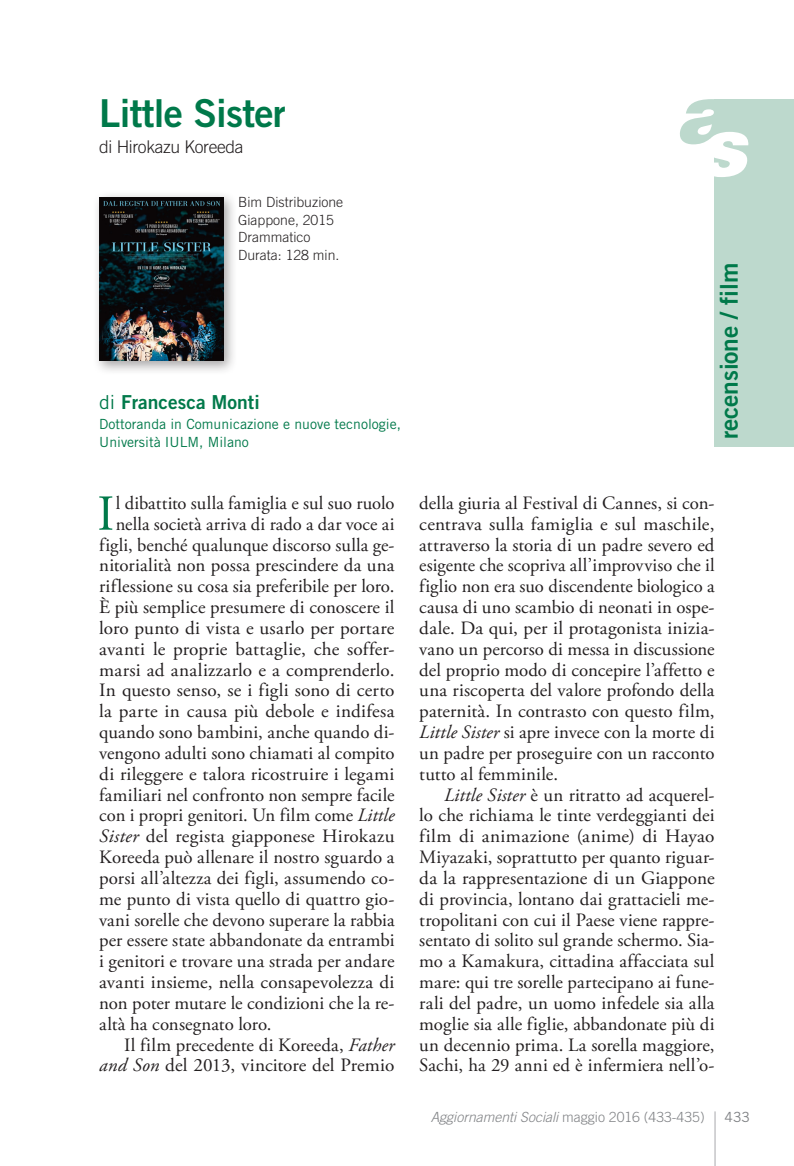
<style>
.page{position:relative;width:794px;height:1166px;background:#fff}
.page>*{position:absolute;margin:0;border:0;box-sizing:border-box;transform-origin:0 0}
._01_Capolettera_2_ri{font:50.23px "Adobe Garamond Pro";color:#00794a}
._07_Titolone_film{font:38.5px "Trade Gothic LT Std Bd 2";letter-spacing:-.02em;color:#00794a}
.t1{font:24.5px "Trade Gothic LT Std Bd 2";letter-spacing:-.005em;color:#00794a}
._05_Autore_recension{font:19.25px "Trade Gothic LT Std Bd 2";color:#00794a}
._01_TESTO_BUSSOLA{font:18.9px/20.8px "Adobe Garamond Pro";letter-spacing:.005em;color:#231f20;text-align:justify}
._01_Capolettera_2_ri-2{font:18.9px "Adobe Garamond Pro";letter-spacing:.005em;color:#231f20}
._06_Regista{font:300 17.5px "Trade Gothic LT Std";letter-spacing:-.02em;color:#231f20}
._05_Qualifica{font:14px/17.5px "Trade Gothic LT Std";color:#00794a}
._09_Dati{font:300 14px "Trade Gothic LT Std";color:#231f20}
.t2{font:italic 300 14px "Trade Gothic LT Std";color:#808285}
.t3{font:14px "Trade Gothic LT Std";color:#808285}
.s1{font-family:"Trade Gothic LT Std"}
.s2{font-style:italic}
.s3{font-style:normal}
</style>
<div class="page">
<hr style="left:714px;top:1111px;width:1px;height:55px;background:#a8a9ad">
<div style="left:714px;top:99px;width:80px;height:347px;background:#bdd9cd"></div>
<svg style="left:680px;top:99px;width:69px;height:78px"></svg>
<div style="left:92px;top:190px;width:146px;height:185px;background:#231f20;opacity:.4"></div>
<img style="left:99px;top:197px;width:124px;height:164px">
<p class="_07_Titolone_film" style="left:99px;top:89px;width:188px">Little Sister</p>
<p class="_06_Regista" style="left:99px;top:137px;width:146px">di Hirokazu Koreeda</p>
<p class="_09_Dati" style="left:238px;top:194px;width:106px">Bim Distribuzione</p>
<p class="_09_Dati" style="left:238px;top:212px;width:97px">Giappone, 2015</p>
<p class="_09_Dati" style="left:238px;top:229px;width:74px">Drammatico</p>
<p class="_09_Dati" style="left:238px;top:247px;width:103px">Durata: 128 min.</p>
<p class="_05_Autore_recension" style="left:99px;top:390px;width:162px"><span class="s1">di</span> Francesca Monti</p>
<p class="_05_Qualifica" style="left:99px;top:415px;width:303px">Dottoranda in Comunicazione e nuove tecnologie,<br>Università IULM, Milano</p>
<p class="_01_Capolettera_2_ri" style="left:97px;top:483px;width:18px">I</p>
<p class="_01_Capolettera_2_ri-2" style="left:116px;top:491px;width:280px">l dibattito sulla famiglia e sul suo ruolo</p>
<p class="_01_Capolettera_2_ri-2" style="left:116px;top:512px;width:280px">nella società arriva di rado a dar voce ai</p>
<p class="_01_Capolettera_2_ri-2" style="left:99px;top:533px;width:297px">figli, benché qualunque discorso sulla ge-</p>
<p class="_01_Capolettera_2_ri-2" style="left:99px;top:554px;width:297px">nitorialità non possa prescindere da una</p>
<p class="_01_Capolettera_2_ri-2" style="left:99px;top:575px;width:297px">riflessione su cosa sia preferibile per loro.</p>
<p class="_01_Capolettera_2_ri-2" style="left:99px;top:596px;width:297px">È più semplice presumere di conoscere il</p>
<p class="_01_Capolettera_2_ri-2" style="left:99px;top:616px;width:297px">loro punto di vista e usarlo per portare</p>
<p class="_01_Capolettera_2_ri-2" style="left:99px;top:637px;width:297px">avanti le proprie battaglie, che soffer-</p>
<p class="_01_Capolettera_2_ri-2" style="left:99px;top:658px;width:297px">marsi ad analizzarlo e a comprenderlo.</p>
<p class="_01_Capolettera_2_ri-2" style="left:99px;top:679px;width:297px">In questo senso, se i figli sono di certo</p>
<p class="_01_Capolettera_2_ri-2" style="left:99px;top:700px;width:297px">la parte in causa più debole e indifesa</p>
<p class="_01_Capolettera_2_ri-2" style="left:99px;top:721px;width:297px">quando sono bambini, anche quando di-</p>
<p class="_01_Capolettera_2_ri-2" style="left:99px;top:741px;width:297px">vengono adulti sono chiamati al compito</p>
<p class="_01_Capolettera_2_ri-2" style="left:99px;top:762px;width:297px">di rileggere e talora ricostruire i legami</p>
<p class="_01_Capolettera_2_ri-2" style="left:99px;top:783px;width:297px">familiari nel confronto non sempre facile</p>
<p class="_01_Capolettera_2_ri-2" style="left:99px;top:804px;width:297px">con i propri genitori. Un film come <span class="s2">Little</span></p>
<p class="_01_Capolettera_2_ri-2" style="left:99px;top:825px;width:297px"><span class="s2">Sister</span> del regista giapponese Hirokazu</p>
<p class="_01_Capolettera_2_ri-2" style="left:99px;top:846px;width:297px">Koreeda può allenare il nostro sguardo a</p>
<p class="_01_Capolettera_2_ri-2" style="left:99px;top:866px;width:297px">porsi all’altezza dei figli, assumendo co-</p>
<p class="_01_Capolettera_2_ri-2" style="left:99px;top:887px;width:297px">me punto di vista quello di quattro gio-</p>
<p class="_01_Capolettera_2_ri-2" style="left:99px;top:908px;width:297px">vani sorelle che devono superare la rabbia</p>
<p class="_01_Capolettera_2_ri-2" style="left:99px;top:929px;width:297px">per essere state abbandonate da entrambi</p>
<p class="_01_Capolettera_2_ri-2" style="left:99px;top:950px;width:297px">i genitori e trovare una strada per andare</p>
<p class="_01_Capolettera_2_ri-2" style="left:99px;top:971px;width:297px">avanti insieme, nella consapevolezza di</p>
<p class="_01_Capolettera_2_ri-2" style="left:99px;top:991px;width:297px">non poter mutare le condizioni che la re-</p>
<p class="_01_Capolettera_2_ri-2" style="left:99px;top:1012px;width:174px">altà ha consegnato loro.</p>
<p class="_01_TESTO_BUSSOLA" style="left:99px;top:1035px;width:297px;text-align:right">Il film precedente di Koreeda, <span class="s2">Father and Son</span> del 2013, vincitore del Premio</p>
<p class="t1" style="left:714px;top:439px;width:178px;rotate:-90deg">recensione / film</p>
<p class="_01_TESTO_BUSSOLA" style="left:419px;top:493px;width:297px">della giuria al Festival di Cannes, si con&shy;centrava sulla famiglia e sul maschile, attraverso la storia di un padre severo ed esigente che scopriva all’improvviso che il figlio non era suo discendente biologico a causa di uno scambio di neonati in ospe&shy;dale. Da qui, per il protagonista inizia&shy;vano un percorso di messa in discussione del proprio modo di concepire l’affetto e una riscoperta del valore profondo della paternità. In contrasto con questo film, <span class="s2">Little Sister</span> si apre invece con la morte di un padre per proseguire con un racconto tutto al femminile.</p>
<p class="_01_TESTO_BUSSOLA" style="left:419px;top:785px;width:297px;text-indent:25px"><span class="s2">Little Sister</span> è un ritratto ad acquerel&shy;lo che richiama le tinte verdeggianti dei film di animazione (anime) di Hayao Miyazaki, soprattutto per quanto riguar&shy;da la rappresentazione di un Giappone di provincia, lontano dai grattacieli me&shy;tropolitani con cui il Paese viene rappre&shy;sentato di solito sul grande schermo. Sia&shy;mo a Kamakura, cittadina affacciata sul mare: qui tre sorelle partecipano ai fune&shy;rali del padre, un uomo infedele sia alla moglie sia alle figlie, abbandonate più di un decennio prima. La sorella maggiore, Sachi, ha 29 anni ed è infermiera nell’o-</p>
<p class="t2" style="left:431px;top:1108px;width:275px">Aggiornamenti Sociali <span class="s3">maggio 2016 (433-435)</span></p>
<p class="t3" style="left:724px;top:1108px;width:27px">433</p>
</div>
